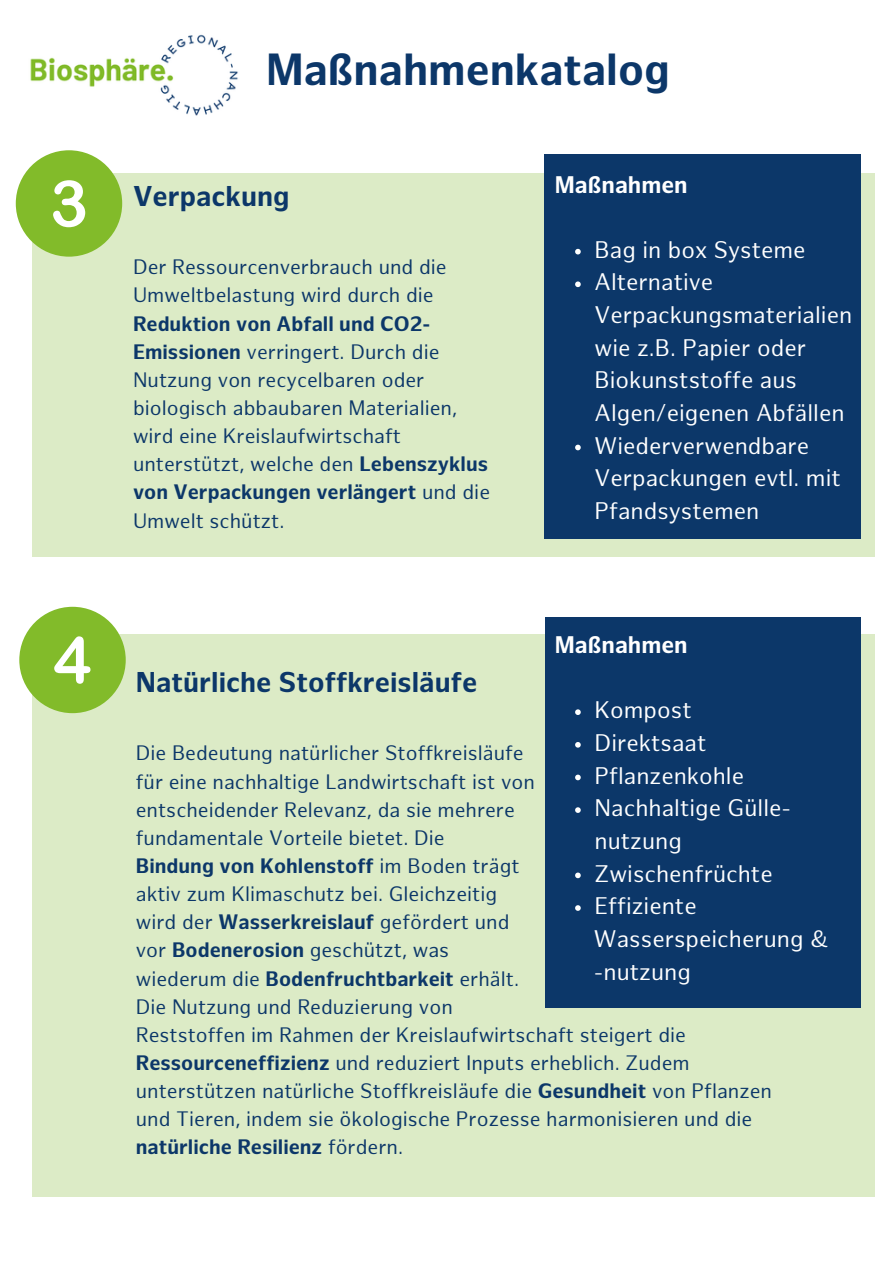
<style>
.page{position:relative;width:894px;height:1264px;background:#fff}
.page>*{position:absolute;margin:0;border:0;box-sizing:border-box;transform-origin:0 0}
.t1{font:700 43.8px "Hamburg Sans";color:#0c3769}
.t2{font:700 27.9px "Hamburg Sans";color:#0c3769}
.t3{font:23.4px/32.7px "Hamburg Sans";color:#fff}
.t4{font:700 23.4px "Hamburg Sans";color:#fff}
.t5{font:20.4px/28.2px "Hamburg Sans";color:#0c3769}
.t6{font:700 20.4px "Hamburg Sans";color:#0c3769}
.s1{font-weight:700}
.s2{font-weight:400}
</style>
<div class="page">
<div style="left:32px;top:173px;width:842px;height:384px;background:#dcebc6"></div>
<div style="left:16px;top:150px;width:106px;height:107px;background:#82bb2a;border-radius:50%"></div>
<svg style="left:53px;top:180px;width:32px;height:47px"></svg>
<div style="left:544px;top:154px;width:316px;height:385px;background:#0c3769"></div>
<svg style="left:575px;top:249px;width:5px;height:5px"></svg>
<svg style="left:575px;top:281px;width:5px;height:6px"></svg>
<svg style="left:575px;top:444px;width:5px;height:6px"></svg>
<div style="left:32px;top:634px;width:842px;height:562px;background:#dcebc6"></div>
<div style="left:19px;top:606px;width:107px;height:107px;background:#82bb2a;border-radius:50%"></div>
<svg style="left:54px;top:636px;width:36px;height:47px"></svg>
<div style="left:545px;top:617px;width:315px;height:390px;background:#0c3769"></div>
<svg style="left:575px;top:709px;width:5px;height:6px"></svg>
<svg style="left:575px;top:742px;width:5px;height:5px"></svg>
<svg style="left:575px;top:774px;width:5px;height:6px"></svg>
<svg style="left:575px;top:807px;width:5px;height:6px"></svg>
<svg style="left:575px;top:872px;width:5px;height:6px"></svg>
<svg style="left:575px;top:905px;width:5px;height:5px"></svg>
<img style="left:30px;top:34px;width:208px;height:82px">
<p class="t1" style="left:266px;top:54px;width:405px">Maßnahmenkatalog</p>
<p class="t2" style="left:133px;top:186px;width:158px">Verpackung</p>
<h1 class="t5" style="left:133px;top:255px;width:358px">Der Ressourcenverbrauch und die<br>Umweltbelastung wird durch die<br><span class="s1">Reduktion von Abfall und CO2-<br>Emissionen</span> verringert. Durch die<br>Nutzung von recycelbaren oder biologisch abbaubaren Materialien, wird eine Kreislaufwirtschaft unterstützt, welche den <span class="s1">Lebenszyklus von Verpackungen verlängert</span> und die<br>Umwelt schützt.</h1>
<p class="t2" style="left:136px;top:671px;width:343px">Natürliche Stoffkreisläufe</p>
<p class="t4" style="left:554px;top:176px;width:134px">Maßnahmen</p>
<h2 class="t3" style="left:594px;top:236px;width:212px">Bag in box Systeme</h2>
<p class="t3" style="left:594px;top:268px;width:259px">Alternative<br>Verpackungsmaterialien wie z.B. Papier oder<br>Biokunststoffe aus<br>Algen/eigenen Abfällen</p>
<h3 class="t3" style="left:594px;top:431px;width:248px">Wiederverwendbare<br>Verpackungen evtl. mit<br>Pfandsystemen</h3>
<h2 class="t4" style="left:554px;top:636px;width:134px">Maßnahmen</h2>
<p class="t3" style="left:594px;top:696px;width:99px">Kompost</p>
<p class="t3" style="left:594px;top:729px;width:113px">Direktsaat</p>
<p class="t3" style="left:594px;top:761px;width:151px">Pflanzenkohle</p>
<p class="t3" style="left:594px;top:794px;width:198px">Nachhaltige Gülle&shy;nutzung</p>
<p class="t3" style="left:594px;top:859px;width:180px">Zwischenfrüchte</p>
<p class="t3" style="left:594px;top:892px;width:104px">Effiziente</p>
<p class="t3" style="left:593px;top:924px;width:236px">Wasserspeicherung &amp; -nutzung</p>
<p class="t5" style="left:136px;top:741px;width:389px">Die Bedeutung natürlicher Stoffkreisläufe</p>
<p class="t5" style="left:136px;top:769px;width:400px">für eine nachhaltige Landwirtschaft ist von</p>
<p class="t5" style="left:136px;top:797px;width:380px">entscheidender Relevanz, da sie mehrere</p>
<h3 class="t5" style="left:136px;top:825px;width:310px">fundamentale Vorteile bietet. Die</h3>
<p class="t6" style="left:136px;top:858px;width:385px">Bindung von Kohlenstoff <span class="s2">im Boden trägt</span></p>
<p class="t5" style="left:136px;top:882px;width:362px">aktiv zum Klimaschutz bei. Gleichzeitig</p>
<p class="t5" style="left:136px;top:910px;width:375px">wird der <span class="s1">Wasserkreislauf</span> gefördert und</p>
<p class="t5" style="left:136px;top:938px;width:315px">vor <span class="s1">Bodenerosion</span> geschützt, was</p>
<p class="t5" style="left:136px;top:966px;width:385px">wiederum die <span class="s1">Bodenfruchtbarkeit</span> erhält.</p>
<p class="t5" style="left:136px;top:994px;width:318px">Die Nutzung und Reduzierung von</p>
<h4 class="t5" style="left:136px;top:1022px;width:637px">Reststoffen im Rahmen der Kreislaufwirtschaft steigert die <span class="s1">Ressourceneffizienz</span> und reduziert Inputs erheblich. Zudem unterstützen natürliche Stoffkreisläufe die <span class="s1">Gesundheit</span> von Pflanzen und Tieren, indem sie ökologische Prozesse harmonisieren und die <span class="s1">natürliche Resilienz</span> fördern.</h4>
</div>
